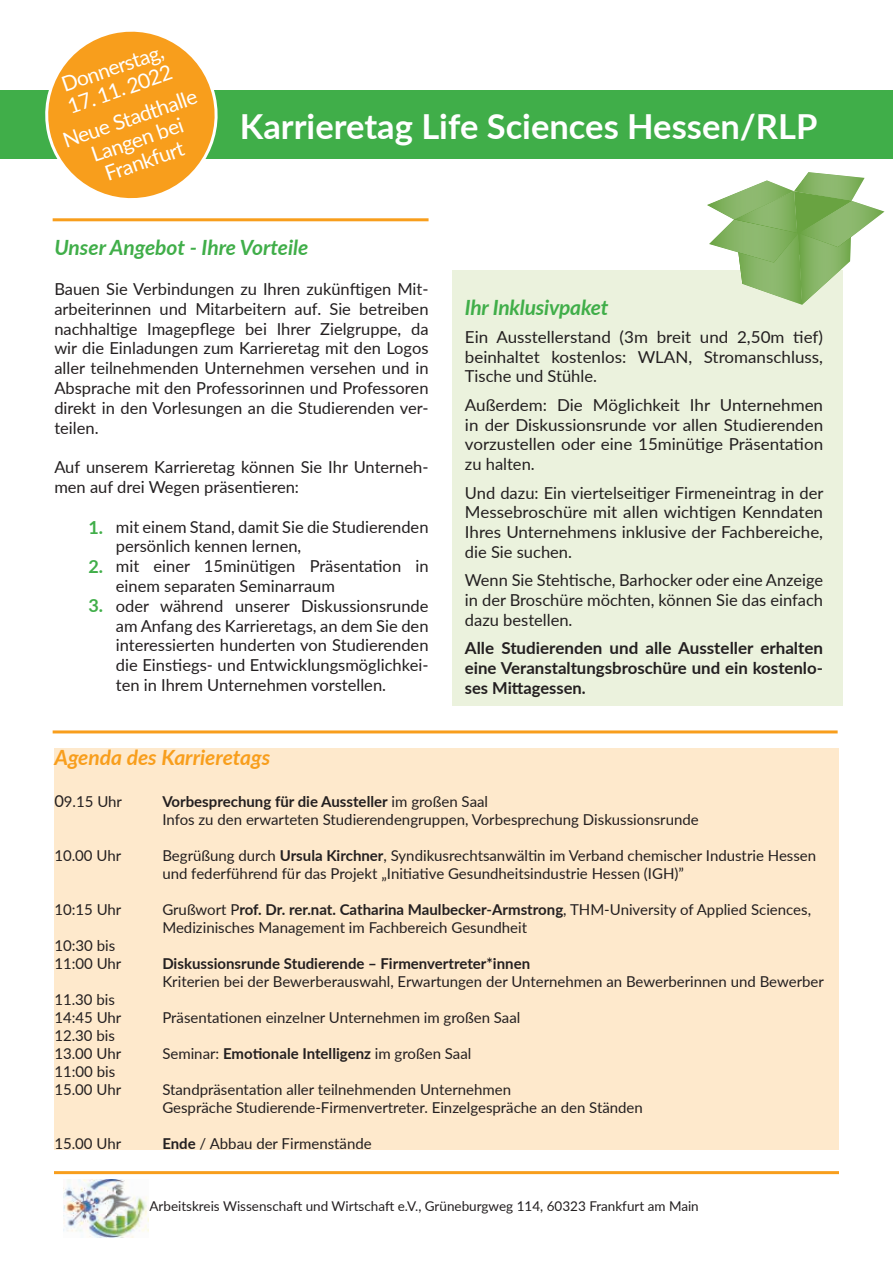
<style>
.page{position:relative;width:893px;height:1263px;background:#fff}
.page>*{position:absolute;margin:0;border:0;box-sizing:border-box;transform-origin:0 0}
.t1{font:700 34.5px "Lato";color:#fff}
.t2{font:21px/31px "Lato";color:#fff;text-align:center}
.t3{font:italic 700 21px "Lato";letter-spacing:-.01em;color:#40ae49}
.t4{font:italic 700 21px "Lato";color:#f89e1c}
.t5{font:700 18px/39px "Lato";color:#40ae49;text-align:justify}
.t6{font:16.5px/19.8px "Lato";color:#231f20;text-align:justify}
.t7{font:700 16.5px/19.8px "Lato";color:#231f20;text-align:justify}
.t8{font:15px/18px "Lato";color:#231f20}
.t9{font:700 15px "Lato";color:#231f20}
.t10{font:13.5px "Lato";color:#231f20}
.s1{font-size:16.5px}
.s2{font-weight:700}
.s3{font-weight:400}
</style>
<div class="page">
<div style="left:54px;top:748px;width:785px;height:402px;background:#fee9cc"></div>
<div style="left:452px;top:271px;width:390px;height:435px;background:#ebf2dd"></div>
<hr style="left:54px;top:1171px;width:785px;height:3px;background:#f89e1c">
<img style="left:64px;top:1179px;width:84px;height:58px">
<div style="left:0;top:90px;width:893px;height:69px;background:#40ae49"></div>
<svg style="left:45px;top:31px;width:173px;height:168px"></svg>
<hr style="left:53px;top:218px;width:376px;height:3px;background:#f89e1c">
<svg style="left:707px;top:172px;width:177px;height:133px"></svg>
<hr style="left:53px;top:730px;width:785px;height:3px;background:#f89e1c">
<p class="t2" style="left:57px;top:70px;width:108px;rotate:-19deg">Donnerstag,</p>
<p class="t2" style="left:48px;top:96px;width:142px;rotate:-19deg">17. 11. 2022<br>Neue Stadthalle</p>
<p class="t2" style="left:88px;top:144px;width:97px;line-height:22.5px;rotate:-19deg">Langen bei<br>Frankfurt</p>
<h1 class="t1" style="left:240px;top:113px;width:579px">Karrieretag Life Sciences Hessen/RLP</h1>
<p class="t3" style="left:54px;top:240px;width:256px">Unser Angebot - Ihre Vorteile</p>
<p class="t6" style="left:54px;top:278px;width:376px">Bauen Sie Verbindungen zu Ihren zukünftigen Mit&shy;arbeiterinnen und Mitarbeitern auf. Sie betreiben nachhaltige Imagepflege bei Ihrer Zielgruppe, da wir die Einladungen zum Karrieretag mit den Logos aller teilnehmenden Unternehmen versehen und in Absprache mit den Professorinnen und Professoren direkt in den Vorlesungen an die Studierenden ver&shy;teilen.</p>
<p class="t6" style="left:54px;top:457px;width:376px">Auf unserem Karrieretag können Sie Ihr Unterneh&shy;men auf drei Wegen präsentieren:</p>
<p class="t6" style="left:116px;top:516px;width:314px;text-align:left">mit einem Stand, damit Sie die Studierenden persönlich kennen lernen,<br>mit einer 15minütigen Präsentation in einem separaten Seminarraum<br>oder während unserer Diskussionsrunde am Anfang des Karrieretags, an dem Sie den interessierten hunderten von Studierenden die Einstiegs- und Entwicklungsmöglichkei&shy;ten in Ihrem Unternehmen vorstellen.</p>
<p class="t5" style="left:88px;top:507px;width:16px">1.<br>2.<br>3.</p>
<p class="t3" style="left:465px;top:299px;width:145px">Ihr Inklusivpaket</p>
<p class="t6" style="left:465px;top:326px;width:360px">Ein Ausstellerstand (3m breit und 2,50m tief) beinhaltet kostenlos: WLAN, Stromanschluss, Tische und Stühle.</p>
<p class="t6" style="left:465px;top:394px;width:360px">Außerdem: Die Möglichkeit Ihr Unternehmen in der Diskussionsrunde vor allen Studierenden vorzustellen oder eine 15minütige Präsentation zu halten.</p>
<p class="t6" style="left:465px;top:482px;width:360px">Und dazu: Ein viertelseitiger Firmeneintrag in der Messebroschüre mit allen wichtigen Kenndaten Ihres Unternehmens inklusive der Fachbereiche, die Sie suchen.</p>
<p class="t6" style="left:465px;top:570px;width:360px">Wenn Sie Stehtische, Barhocker oder eine Anzeige in der Broschüre möchten, können Sie das einfach dazu bestellen.</p>
<p class="t7" style="left:465px;top:637px;width:360px">Alle Studierenden und alle Aussteller erhalten eine Veranstaltungsbroschüre und ein kostenlo&shy;ses Mittagessen.</p>
<p class="t4" style="left:54px;top:750px;width:217px">Agenda des Karrieretags</p>
<p class="t8" style="left:54px;top:792px;width:69px"><span class="s1">0</span>9.15 Uhr</p>
<p class="t8" style="left:162px;top:792px;width:538px"><span class="s2">Vorbesprechung für die Aussteller</span> im großen Saal<br>Infos zu den erwarteten Studierendengruppen, Vorbesprechung Diskussionsrunde</p>
<p class="t8" style="left:54px;top:846px;width:68px">10.00 Uhr</p>
<p class="t8" style="left:162px;top:846px;width:655px">Begrüßung durch <span class="s2">Ursula Kirchner</span>, Syndikusrechtsanwältin im Verband chemischer Industrie Hessen und federführend für das Projekt „Initiative Gesundheitsindustrie Hessen (IGH)”</p>
<p class="t8" style="left:54px;top:900px;width:69px">10:15 Uhr</p>
<p class="t8" style="left:162px;top:900px;width:650px">Grußwort P<span class="s2">rof. Dr. rer.nat. Catharina Maulbecker-Armstrong</span>, THM-University of Applied Sciences,<br>Medizinisches Management im Fachbereich Gesundheit</p>
<p class="t8" style="left:54px;top:937px;width:69px">10:30 bis<br>11:00 Uhr</p>
<p class="t9" style="left:162px;top:952px;width:369px">Diskussionsrunde Studierende – Firmenvertreter*innen</p>
<p class="t8" style="left:162px;top:972px;width:663px">Kriterien bei der Bewerberauswahl, Erwartungen der Unternehmen an Bewerberinnen und Bewerber</p>
<p class="t8" style="left:54px;top:990px;width:69px">11.30 bis<br>14:45 Uhr</p>
<p class="t8" style="left:54px;top:1026px;width:68px">12.30 bis<br>13.00 Uhr</p>
<p class="t8" style="left:54px;top:1063px;width:68px">11:00 bis<br>15.00 Uhr</p>
<p class="t8" style="left:162px;top:1008px;width:360px">Präsentationen einzelner Unternehmen im großen Saal</p>
<p class="t9" style="left:162px;top:1042px;width:311px"><span class="s3">Seminar:</span> Emotionale Intelligenz <span class="s3">im großen Saal</span></p>
<p class="t8" style="left:162px;top:1080px;width:482px">Standpräsentation aller teilnehmenden Unternehmen<br>Gespräche Studierende-Firmenvertreter. Einzelgespräche an den Ständen</p>
<p class="t8" style="left:54px;top:1134px;width:68px">15.00 Uhr</p>
<p class="t8" style="left:162px;top:1134px;width:211px"><span class="s2">Ende</span> / Abbau der Firmenstände</p>
<p class="t10" style="left:149px;top:1196px;width:551px">Arbeitskreis Wissenschaft und Wirtschaft e.V., Grüneburgweg 114, 60323 Frankfurt am Main</p>
</div>
